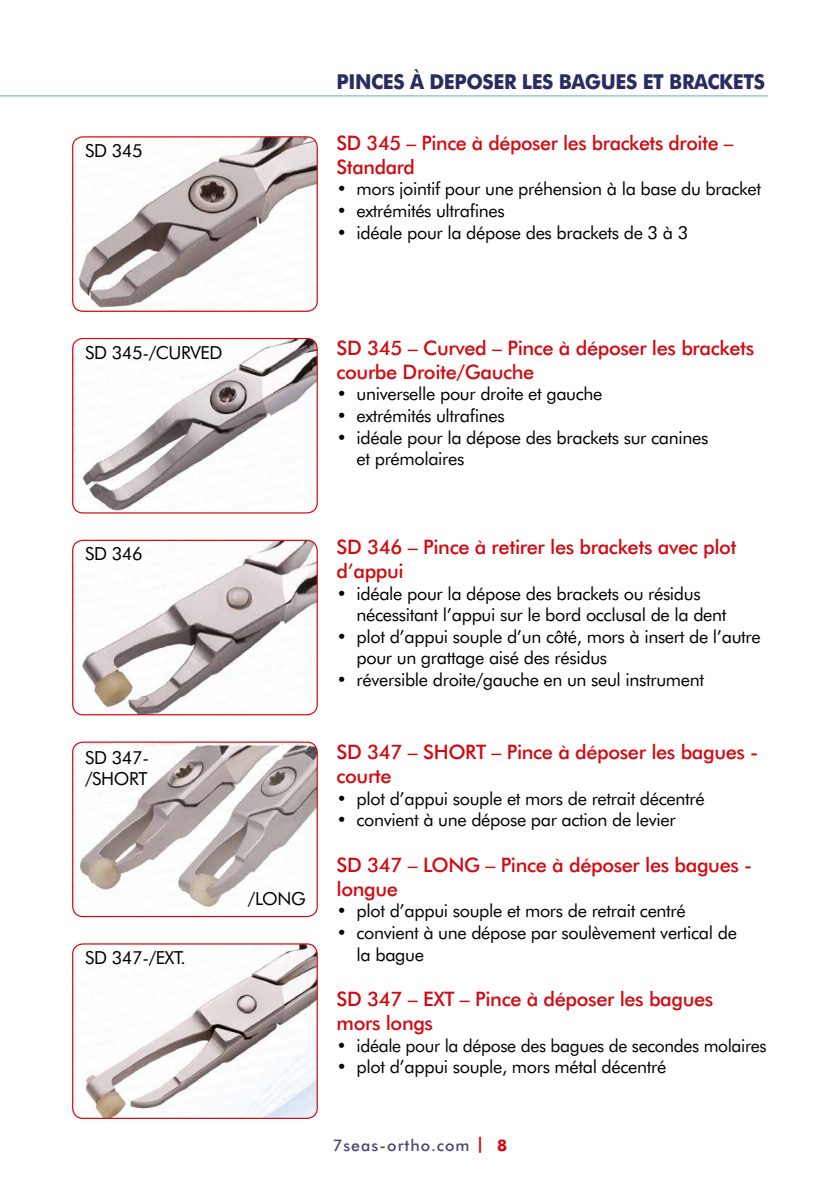
<style>
.page{position:relative;width:840px;height:1191px;background:#fff}
.page>*{position:absolute;margin:0;border:0;box-sizing:border-box;transform-origin:0 0}
.t1{font:700 20.6px "Futura BT";letter-spacing:-.02em;color:#282c60;scale:.94 1}
.t2{font:500 20px/24px "Futura BT";letter-spacing:-.02em;color:#d20a11}
.t3{font:18px/21.6px "Futura BT";letter-spacing:-.02em;color:#000}
.t4{font:500 16px "Futura BT";letter-spacing:.06em;color:#4c4676}
.s1{font-weight:700;color:#d20a11}
</style>
<div class="page">
<img style="left:73px;top:137px;width:244px;height:174px">
<div style="left:72px;top:136px;width:245px;height:176px;border:1px solid #d20a11;border-radius:10px"></div>
<img style="left:73px;top:338px;width:244px;height:175px">
<div style="left:72px;top:338px;width:245px;height:175px;border:1px solid #d20a11;border-radius:10px"></div>
<img style="left:73px;top:540px;width:244px;height:174px">
<div style="left:72px;top:540px;width:245px;height:175px;border:1px solid #d20a11;border-radius:10px"></div>
<img style="left:73px;top:742px;width:244px;height:174px">
<div style="left:72px;top:741px;width:245px;height:176px;border:1px solid #d20a11;border-radius:10px"></div>
<img style="left:73px;top:944px;width:244px;height:174px">
<div style="left:72px;top:943px;width:245px;height:176px;border:1px solid #d20a11;border-radius:10px"></div>
<hr style="left:0;top:95px;width:767px;height:1px;background:#6da4ba">
<p class="t3" style="left:85px;top:139px;width:59px">SD 345</p>
<p class="t1" style="left:336px;top:69px;width:457px">PINCES À DEPOSER LES BAGUES ET BRACKETS</p>
<p class="t2" style="left:336px;top:130px;width:398px">SD 345 – Pince à déposer les brackets droite –<br>Standard</p>
<p class="t3" style="left:336px;top:178px;width:426px">• mors jointif pour une préhension à la base du bracket</p>
<p class="t3" style="left:336px;top:200px;width:170px">• extrémités ultrafines</p>
<p class="t3" style="left:336px;top:221px;width:353px">• idéale pour la dépose des brackets de 3 à 3</p>
<p class="t3" style="left:85px;top:341px;width:139px">SD 345-/CURVED</p>
<p class="t3" style="left:85px;top:543px;width:59px">SD 346</p>
<p class="t3" style="left:85px;top:746px;width:65px">SD 347- /SHORT</p>
<p class="t3" style="left:85px;top:946px;width:102px">SD 347-/EXT.</p>
<p class="t3" style="left:248px;top:888px;width:59px">/LONG</p>
<p class="t2" style="left:336px;top:335px;width:419px">SD 345 – Curved – Pince à déposer les brackets courbe Droite/Gauche</p>
<p class="t3" style="left:336px;top:383px;width:267px">• universelle pour droite et gauche</p>
<p class="t3" style="left:336px;top:404px;width:170px">• extrémités ultrafines</p>
<p class="t3" style="left:356px;top:426px;width:353px;text-indent:-20px">• idéale pour la dépose des brackets sur canines et prémolaires</p>
<p class="t2" style="left:336px;top:535px;width:401px">SD 346 – Pince à retirer les brackets avec plot d’appui</p>
<p class="t3" style="left:356px;top:582px;width:371px;text-indent:-20px">• idéale pour la dépose des brackets ou résidus nécessitant l’appui sur le bord occlusal de la dent</p>
<p class="t3" style="left:356px;top:625px;width:405px;text-indent:-20px">• plot d’appui souple d’un côté, mors à insert de l’autre pour un grattage aisé des résidus</p>
<p class="t3" style="left:336px;top:668px;width:369px">• réversible droite/gauche en un seul instrument</p>
<p class="t2" style="left:336px;top:739px;width:423px">SD 347 – SHORT – Pince à déposer les bagues - courte</p>
<p class="t3" style="left:336px;top:787px;width:369px">• plot d’appui souple et mors de retrait décentré</p>
<p class="t3" style="left:336px;top:808px;width:340px">• convient à une dépose par action de levier</p>
<p class="t2" style="left:336px;top:852px;width:417px">SD 347 – LONG – Pince à déposer les bagues - longue</p>
<p class="t3" style="left:336px;top:900px;width:350px">• plot d’appui souple et mors de retrait centré</p>
<p class="t3" style="left:356px;top:921px;width:381px;text-indent:-20px">• convient à une dépose par soulèvement vertical de la bague</p>
<p class="t2" style="left:336px;top:987px;width:378px">SD 347 – EXT – Pince à déposer les bagues mors longs</p>
<p class="t3" style="left:336px;top:1034px;width:431px">• idéale pour la dépose des bagues de secondes molaires</p>
<p class="t3" style="left:336px;top:1056px;width:331px">• plot d’appui souple, mors métal décentré</p>
<p class="t4" style="left:333px;top:1135px;width:176px">7seas-ortho.com <span class="s1">| 8</span></p>
</div>
